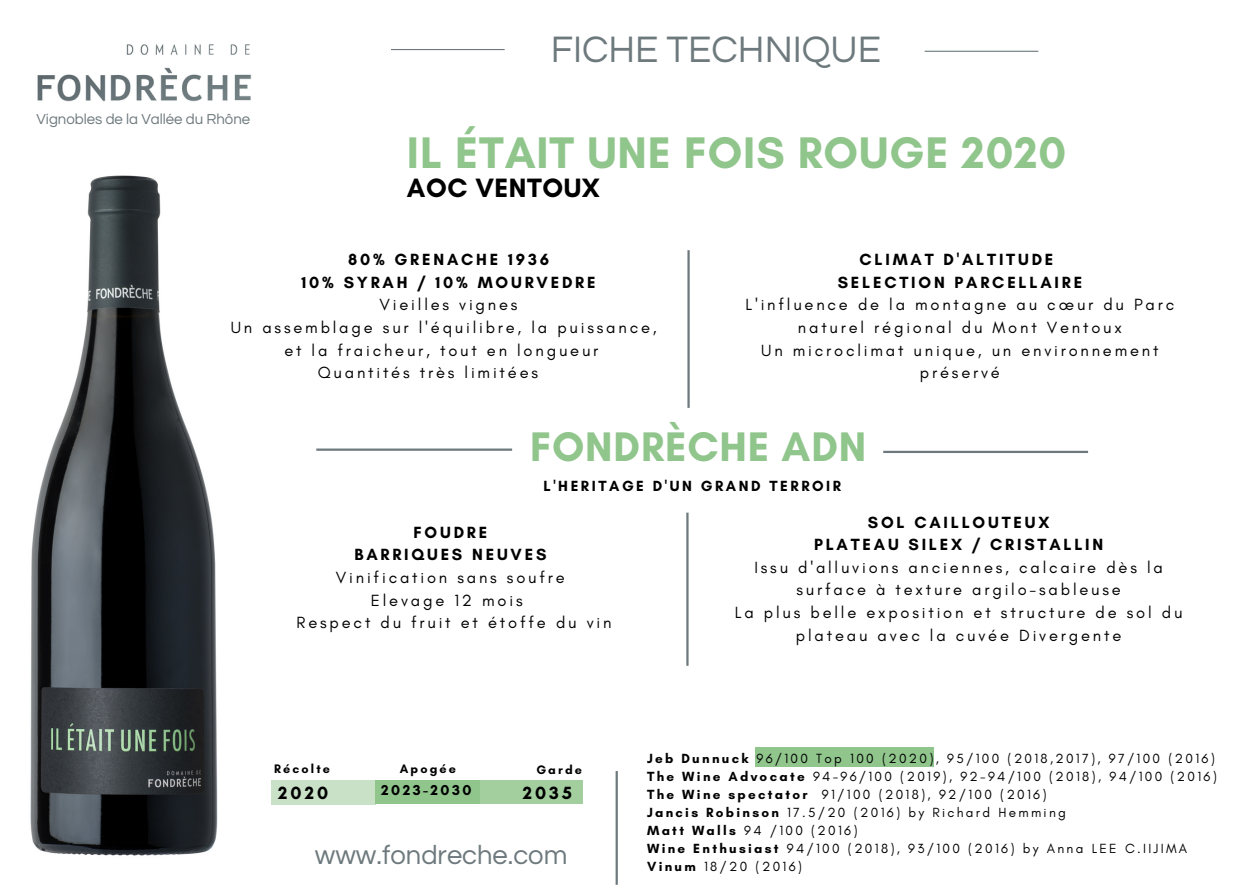
<style>
.page{position:relative;width:1233px;height:894px;background:#fff}
.page>*{position:absolute;margin:0;border:0;box-sizing:border-box;transform-origin:0 0}
.t1{font:700 45px "Glacial Indifference";letter-spacing:.02em;color:#90c58c}
.t2{font:700 42px "Glacial Indifference";letter-spacing:.02em;color:#90c58c}
.t3{font:38.25px "Questrial";color:#6d797d}
.t4{font:27.3px "Questrial";color:#6d797d}
.t5{font:700 27px "Glacial Indifference";letter-spacing:.02em;color:#000}
.t6{font:700 18px "Glacial Indifference";letter-spacing:.17em;color:#000}
.t7{font:16.5px/22.5px "Glacial Indifference";letter-spacing:.17em;color:#000;text-align:center}
.t8{font:700 16.5px/22.5px "Glacial Indifference";letter-spacing:.17em;color:#000;text-align:center}
.t9{font:15px "Questrial";color:#6d797d}
.t10{font:700 15px "Glacial Indifference";letter-spacing:.17em;color:#000}
.t11{font:700 14.55px "Glacial Indifference";letter-spacing:.17em;color:#000}
.t12{font:13.5px/18px "Glacial Indifference";letter-spacing:.17em;color:#000}
.t13{font:700 12.6px "Glacial Indifference";letter-spacing:.17em;color:#000}
.s1{font-weight:700}
</style>
<div class="page">
<img style="left:37px;top:44px;width:215px;height:58px">
<hr style="left:391px;top:49px;width:114px;height:1px;background:#6d797d">
<hr style="left:925px;top:51px;width:113px;height:1px;background:#6d797d">
<hr style="left:316px;top:448px;width:196px;height:2px;background:#6d797d">
<hr style="left:883px;top:450px;width:205px;height:3px;background:#6d797d">
<hr style="left:687px;top:250px;width:3px;height:158px;background:#6d797d">
<hr style="left:686px;top:512px;width:3px;height:153px;background:#6d797d">
<img style="left:30px;top:175px;width:188px;height:681px">
<hr style="left:616px;top:770px;width:2px;height:114px;background:#6d797d">
<div style="left:755px;top:747px;width:179px;height:19px;background:#90c58c"></div>
<svg style="left:271px;top:780px;width:208px;height:23px;background:#acd3a9"></svg>
<div style="left:479px;top:780px;width:104px;height:23px;background:#a3cf9f"></div>
<p class="t9" style="left:37px;top:111px;width:215px">Vignobles de la Vallée du Rhône</p>
<h3 class="t3" style="left:551px;top:31px;width:332px">FICHE TECHNIQUE</h3>
<h1 class="t1" style="left:407px;top:125px;width:661px">IL ÉTAIT UNE FOIS ROUGE 2020</h1>
<h3 class="t5" style="left:407px;top:171px;width:195px">AOC VENTOUX</h3>
<p class="t8" style="left:302px;top:248px;width:296px">80% GRENACHE 1936<br>10% SYRAH / 10% MOURVEDRE</p>
<p class="t7" style="left:380px;top:293px;width:139px">Vieilles vignes</p>
<p class="t7" style="left:231px;top:316px;width:427px">Un assemblage sur l'équilibre, la puissance,</p>
<p class="t7" style="left:284px;top:338px;width:315px">et la fraicheur, tout en longueur</p>
<p class="t7" style="left:318px;top:361px;width:222px">Quantités très limitées</p>
<p class="t8" style="left:838px;top:248px;width:246px">CLIMAT D'ALTITUDE<br>SELECTION PARCELLAIRE</p>
<p class="t7" style="left:746px;top:293px;width:430px">L'influence de la montagne au cœur du Parc naturel régional du Mont Ventoux<br>Un microclimat unique, un environnement préservé</p>
<h2 class="t2" style="left:530px;top:421px;width:338px">FONDRÈCHE ADN</h2>
<p class="t10" style="left:544px;top:477px;width:299px">L'HERITAGE D'UN GRAND TERROIR</p>
<p class="t8" style="left:354px;top:520px;width:193px">FOUDRE<br>BARRIQUES NEUVES</p>
<p class="t7" style="left:336px;top:565px;width:230px">Vinification sans soufre</p>
<p class="t7" style="left:371px;top:588px;width:153px">Elevage 12 mois</p>
<p class="t7" style="left:297px;top:610px;width:316px">Respect du fruit et étoffe du vin</p>
<p class="t8" style="left:814px;top:510px;width:291px">SOL CAILLOUTEUX<br>PLATEAU SILEX / CRISTALLIN</p>
<p class="t7" style="left:735px;top:555px;width:449px">Issu d'alluvions anciennes, calcaire dès la surface à texture argilo-sableuse<br>La plus belle exposition et structure de sol du plateau avec la cuvée Divergente</p>
<p class="t13" style="left:274px;top:760px;width:57px">Récolte</p>
<p class="t13" style="left:400px;top:760px;width:58px">Apogée</p>
<p class="t13" style="left:536px;top:761px;width:47px">Garde</p>
<p class="t6" style="left:278px;top:781px;width:51px">2020</p>
<p class="t11" style="left:381px;top:781px;width:92px">2023-2030</p>
<p class="t6" style="left:523px;top:781px;width:51px">2035</p>
<h3 class="t4" style="left:315px;top:841px;width:254px">www.fondreche.com</h3>
<p class="t12" style="left:647px;top:749px;width:571px"><span class="s1">Jeb Dunnuck</span> 96/100 Top 100 (2020), 95/100 (2018,2017), 97/100 (2016)<br><span class="s1">The Wine Advocate</span> 94-96/100 (2019), 92-94/100 (2018), 94/100 (2016)<br><span class="s1">The Wine spectator</span> 91/100 (2018), 92/100 (2016)<br><span class="s1">Jancis Robinson</span> 17.5/20 (2016) by Richard Hemming<br><span class="s1">Matt Walls</span> 94 /100 (2016)<br><span class="s1">Wine Enthusiast</span> 94/100 (2018), 93/100 (2016) by Anna LEE C.IIJIMA <span class="s1">Vinum</span> 18/20 (2016)</p>
</div>
